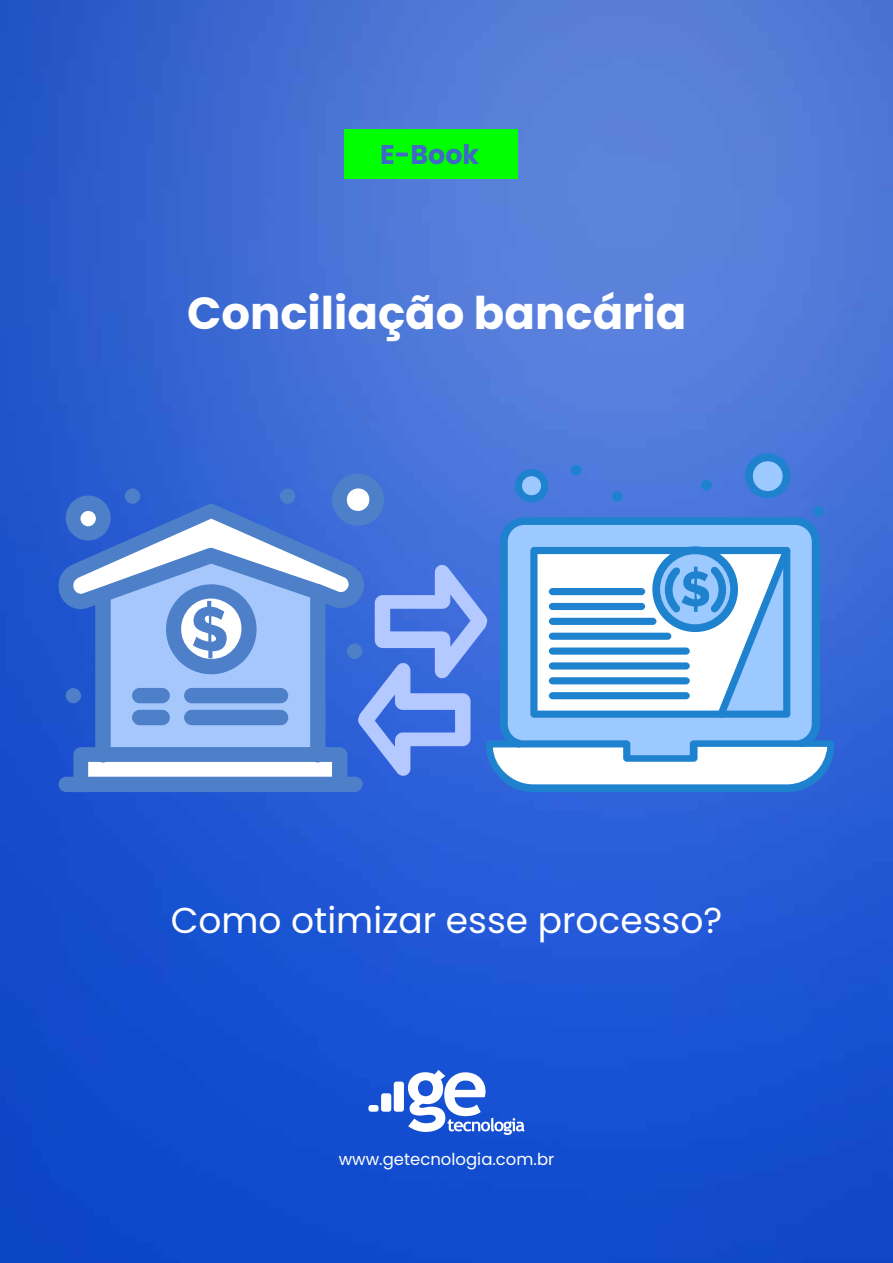
<style>
.page{position:relative;width:893px;height:1263px;background:#fff}
.page>*{position:absolute;margin:0;border:0;box-sizing:border-box;transform-origin:0 0}
.t1{font:700 45px "Poppins";color:#fff}
.t2{font:36px "Poppins";color:#fff}
.t3{font:700 27px "Poppins";color:#4069c7}
.t4{font:16.5px "Poppins";color:#fff}
</style>
<div class="page">
<img style="left:0;top:0;width:893px;height:1263px">
<div style="left:344px;top:130px;width:173px;height:49px;background:#0f0"></div>
<svg style="left:59px;top:453px;width:776px;height:339px"></svg>
<svg style="left:408px;top:1070px;width:117px;height:65px"></svg>
<div style="left:394px;top:1081px;width:10px;height:31px;background:#fff;border-radius:3px"></div>
<div style="left:381px;top:1093px;width:10px;height:19px;background:#fff;border-radius:3px"></div>
<div style="left:368px;top:1105px;width:11px;height:7px;background:#fff;border-radius:3px"></div>
<p class="t3" style="left:380px;top:139px;width:101px">E-Book</p>
<p class="t1" style="left:187px;top:288px;width:501px">Conciliação bancária</p>
<p class="t2" style="left:171px;top:899px;width:553px">Como otimizar esse processo?</p>
<p class="t4" style="left:339px;top:1150px;width:217px">www.getecnologia.com.br</p>
</div>
